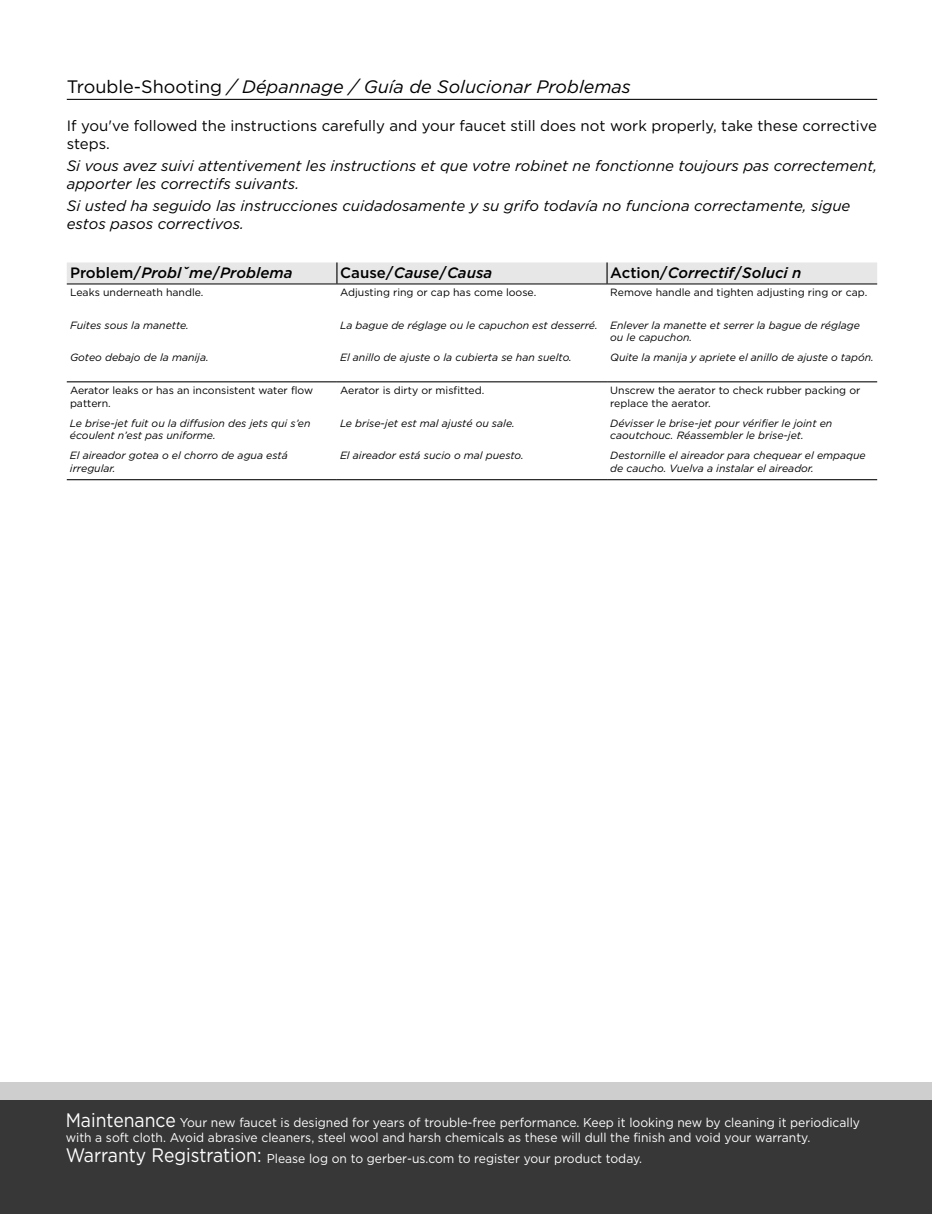
<style>
.page{position:relative;width:944px;height:1214px;background:#fff}
.page>*{position:absolute;margin:0;border:0;box-sizing:border-box;transform-origin:0 0}
.t1{font:italic 18px "Gotham";color:#000}
.t2{font:italic 15px/18px "Gotham";letter-spacing:-.005em;color:#000}
.t3{font:15px/18px "Gotham";color:#000}
.t4{font:italic 500 15px "Gotham";color:#000}
.t5{font:12.75px/14.5px "Gotham";color:#fff;scale:.95 1}
.t6{font:italic 10.5px/12.6px "Gotham";color:#000}
.t7{font:10.5px/12.6px "Gotham";color:#000}
.s1{font-style:normal}
.s2{font-size:19.5px}
</style>
<div class="page">
<div style="left:0;top:1082px;width:931px;height:132px;background:#cecece"></div>
<div style="left:0;top:1100px;width:931px;height:114px;background:#373737"></div>
<hr style="left:67px;top:99px;width:810px;height:1px;background:#000">
<svg style="left:67px;top:262px;width:810px;height:22px;background:#e1e1e1"></svg>
<hr style="left:67px;top:381px;width:270px;height:1px;background:#000">
<hr style="left:337px;top:381px;width:270px;height:1px;background:#000">
<hr style="left:607px;top:381px;width:270px;height:1px;background:#000">
<hr style="left:67px;top:479px;width:270px;height:1px;background:#000">
<hr style="left:337px;top:479px;width:270px;height:1px;background:#000">
<hr style="left:607px;top:479px;width:270px;height:1px;background:#000">
<h1 class="t1" style="left:67px;top:75px;width:565px"><span class="s1">Trouble-Shooting</span> / Dépannage / Guía de Solucionar Problemas</h1>
<h2 class="t3" style="left:67px;top:116px;width:811px">If you've followed the instructions carefully and your faucet still does not work properly, take these corrective steps.</h2>
<h2 class="t2" style="left:67px;top:156px;width:811px">Si vous avez suivi attentivement les instructions et que votre robinet ne fonctionne toujours pas correctement, apporter les correctifs suivants.</h2>
<h2 class="t2" style="left:67px;top:197px;width:785px">Si usted ha seguido las instrucciones cuidadosamente y su grifo todavía no funciona correctamente, sigue estos pasos correctivos.</h2>
<h2 class="t4" style="left:70px;top:263px;width:224px"><span class="s1">Problem/</span>Problˇme<span class="s1">/</span>Problema</h2>
<h2 class="t4" style="left:340px;top:263px;width:153px"><span class="s1">Cause/</span>Cause<span class="s1">/</span>Causa</h2>
<h2 class="t4" style="left:610px;top:263px;width:193px"><span class="s1">Action/</span>Correctif<span class="s1">/</span>Soluci n</h2>
<p class="t7" style="left:70px;top:286px;width:135px">Leaks underneath handle.</p>
<p class="t7" style="left:340px;top:286px;width:198px">Adjusting ring or cap has come loose.</p>
<p class="t7" style="left:610px;top:286px;width:258px">Remove handle and tighten adjusting ring or cap.</p>
<p class="t6" style="left:70px;top:318px;width:120px">Fuites sous la manette.</p>
<p class="t6" style="left:610px;top:318px;width:251px;text-indent:-270px">La bague de réglage ou le capuchon est desserré. Enlever la manette et serrer la bague de réglage ou le capuchon.</p>
<p class="t6" style="left:70px;top:351px;width:140px">Goteo debajo de la manija.</p>
<p class="t6" style="left:340px;top:351px;width:233px">El anillo de ajuste o la cubierta se han suelto.</p>
<p class="t6" style="left:610px;top:351px;width:265px">Quite la manija y apriete el anillo de ajuste o tapón.</p>
<p class="t7" style="left:70px;top:384px;width:245px">Aerator leaks or has an inconsistent water flow pattern.</p>
<p class="t7" style="left:340px;top:384px;width:146px">Aerator is dirty or misfitted.</p>
<p class="t7" style="left:610px;top:384px;width:251px">Unscrew the aerator to check rubber packing or replace the aerator.</p>
<p class="t6" style="left:70px;top:416px;width:242px">Le brise-jet fuit ou la diffusion des jets qui s’en écoulent n’est pas uniforme.</p>
<p class="t6" style="left:340px;top:416px;width:176px">Le brise-jet est mal ajusté ou sale.</p>
<p class="t6" style="left:610px;top:416px;width:224px">Dévisser le brise-jet pour vérifier le joint en caoutchouc. Réassembler le brise-jet.</p>
<p class="t6" style="left:70px;top:449px;width:219px">El aireador gotea o el chorro de agua está irregular.</p>
<p class="t6" style="left:340px;top:449px;width:185px">El aireador está sucio o mal puesto.</p>
<p class="t6" style="left:610px;top:449px;width:257px">Destornille el aireador para chequear el empaque de caucho. Vuelva a instalar el aireador.</p>
<p class="t5" style="left:66px;top:1115px;width:837px"><span class="s2">Maintenance</span> Your new faucet is designed for years of trouble-free performance. Keep it looking new by cleaning it periodically with a soft cloth. Avoid abrasive cleaners, steel wool and harsh chemicals as these will dull the finish and void your warranty.</p>
<p class="t5" style="left:66px;top:1150px;width:608px"><span class="s2">Warranty Registration:</span> Please log on to gerber-us.com to register your product today.</p>
</div>
